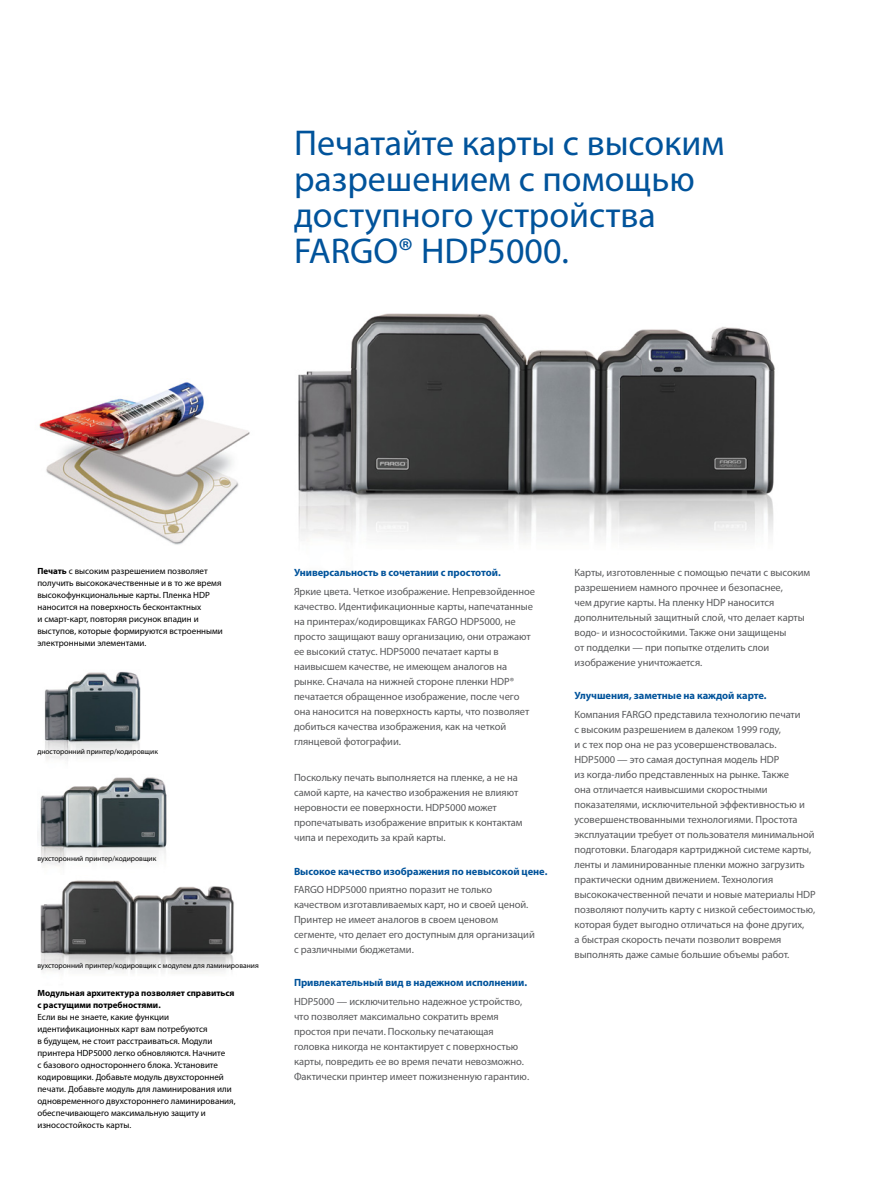
<style>
.page{position:relative;width:891px;height:1188px;background:#fff}
.page>*{position:absolute;margin:0;border:0;box-sizing:border-box;transform-origin:0 0}
.t1{font:36px/36px "Myriad Pro";color:#00539b}
.t2{font:10.5px/15px "Myriad Pro";letter-spacing:-.005em;color:#58595b}
.t3{font:700 10.5px "Myriad Pro";letter-spacing:-.005em;color:#00539b}
.caption_flush_left_p{font:9px/12px "Myriad Pro";color:#000}
.caption_flush_left_p-2{font:7.5px "Myriad Pro";color:#000}
.s1{font-weight:700}
</style>
<div class="page">
<img style="left:298px;top:313px;width:477px;height:229px">
<img style="left:44px;top:671px;width:97px;height:90px">
<img style="left:37px;top:777px;width:130px;height:89px">
<img style="left:40px;top:880px;width:194px;height:94px">
<img style="left:39px;top:382px;width:211px;height:163px">
<p class="t1" style="left:294px;top:124px;width:432px">Печатайте карты с высоким разрешением с помощью доступного устройства<br>FARGO® HDP5000.</p>
<p class="caption_flush_left_p" style="left:37px;top:565px;width:187px"><span class="s1">Печать</span> с высоким разрешением позволяет получить высококачественные и в то же время высокофункциональные карты. Пленка HDP наносится на поверхность бесконтактных<br>и смарт-карт, повторяя рисунок впадин и выступов, которые формируются встроенными электронными элементами.</p>
<p class="t2" style="left:575px;top:565px;width:237px">Карты, изготовленные с помощью печати с высоким разрешением намного прочнее и безопаснее,<br>чем другие карты. На пленку HDP наносится дополнительный защитный слой, что делает карты водо- и износостойкими. Также они защищены<br>от подделки — при попытке отделить слои изображение уничтожается.</p>
<p class="t3" style="left:575px;top:689px;width:194px">Улучшения, заметные на каждой карте.</p>
<p class="t2" style="left:575px;top:707px;width:243px">Компания FARGO представила технологию печати<br>с высоким разрешением в далеком 1999 году,<br>и с тех пор она не раз усовершенствовалась.<br>HDP5000 — это самая доступная модель HDP<br>из когда-либо представленных на рынке. Также<br>она отличается наивысшими скоростными показателями, исключительной эффективностью и усовершенствованными технологиями. Простота эксплуатации требует от пользователя минимальной подготовки. Благодаря картриджной системе карты, ленты и ламинированные пленки можно загрузить практически одним движением. Технология высококачественной печати и новые материалы HDP позволяют получить карту с низкой себестоимостью, которая будет выгодно отличаться на фоне других,<br>а быстрая скорость печати позволит вовремя выполнять даже самые большие объемы работ.</p>
<p class="caption_flush_left_p" style="left:37px;top:987px;width:200px"><span class="s1">Модульная архитектура позволяет справиться с растущими потребностями.<br></span>Если вы не знаете, какие функции идентификационных карт вам потребуются<br>в будущем, не стоит расстраиваться. Модули принтера HDP5000 легко обновляются. Начните<br>с базового одностороннего блока. Установите кодировщики. Добавьте модуль двухсторонней печати. Добавьте модуль для ламинирования или одновременного двухстороннего ламинирования, обеспечивающего максимальную защиту и износостойкость карты.</p>
<p class="t3" style="left:294px;top:566px;width:208px">Универсальность в сочетании с простотой.</p>
<p class="t2" style="left:294px;top:583px;width:243px">Яркие цвета. Четкое изображение. Непревзойденное качество. Идентификационные карты, напечатанные на принтерах/кодировщиках FARGO HDP5000, не просто защищают вашу организацию, они отражают ее высокий статус. HDP5000 печатает карты в наивысшем качестве, не имеющем аналогов на рынке. Сначала на нижней стороне пленки HDP® печатается обращенное изображение, после чего она наносится на поверхность карты, что позволяет добиться качества изображения, как на четкой глянцевой фотографии.</p>
<p class="t2" style="left:294px;top:770px;width:230px">Поскольку печать выполняется на пленке, а не на самой карте, на качество изображения не влияют неровности ее поверхности. HDP5000 может пропечатывать изображение впритык к контактам чипа и переходить за край карты.</p>
<p class="t3" style="left:294px;top:864px;width:255px">Высокое качество изображения по невысокой цене.</p>
<p class="t2" style="left:294px;top:882px;width:242px">FARGO HDP5000 приятно поразит не только качеством изготавливаемых карт, но и своей ценой.<br>Принтер не имеет аналогов в своем ценовом сегменте, что делает его доступным для организаций с различными бюджетами.</p>
<p class="t3" style="left:294px;top:976px;width:235px">Привлекательный вид в надежном исполнении.</p>
<p class="t2" style="left:294px;top:993px;width:237px">HDP5000 — исключительно надежное устройство, что позволяет максимально сократить время простоя при печати. Поскольку печатающая головка никогда не контактирует с поверхностью карты, повредить ее во время печати невозможно.<br>Фактически принтер имеет пожизненную гарантию.</p>
<p class="caption_flush_left_p-2" style="left:37px;top:747px;width:122px">дносторонний принтер/кодировщик</p>
<p class="caption_flush_left_p-2" style="left:37px;top:854px;width:120px">вухсторонний принтер/кодировщик</p>
<p class="caption_flush_left_p-2" style="left:37px;top:961px;width:223px">вухсторонний принтер/кодировщик с модулем для ламинирования</p>
</div>
